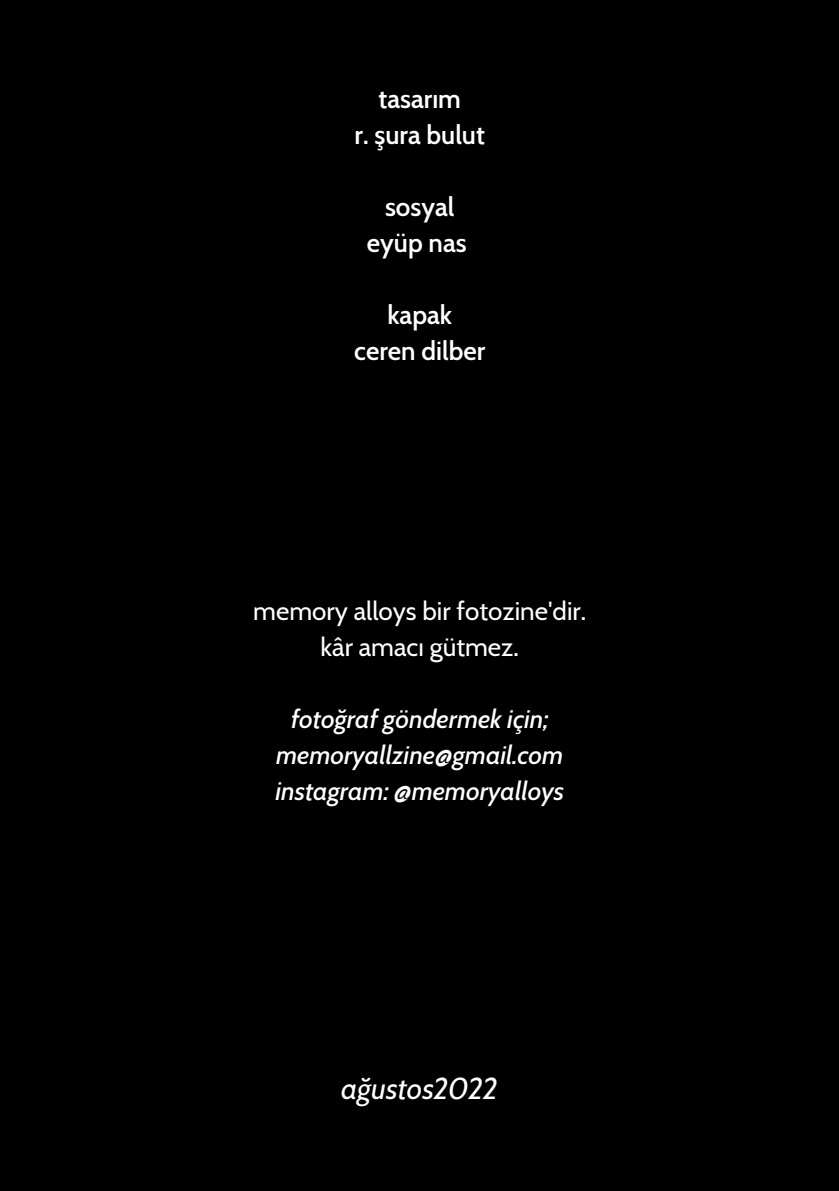
<style>
.page{position:relative;width:839px;height:1191px;background:#fff}
.page>*{position:absolute;margin:0;border:0;box-sizing:border-box;transform-origin:0 0}
.t1{font:italic 30px "Cabin";color:#fff}
.t2{font:italic 500 26px/36px "Cabin";color:#fff;text-align:center}
.t3{font:600 26px/36px "Cabin";color:#fff;text-align:center}
.t4{font:26px/36px "Cabin";color:#fff;text-align:center}
</style>
<div class="page">
<div style="left:0;top:0;width:838px;height:1191px;background:#000"></div>
<p class="t3" style="left:354px;top:81px;width:132px">tasarım<br>r. şura bulut</p>
<p class="t3" style="left:367px;top:189px;width:101px">sosyal eyüp nas</p>
<p class="t3" style="left:354px;top:297px;width:133px">kapak ceren dilber</p>
<p class="t4" style="left:253px;top:592px;width:334px">memory alloys bir fotozine'dir. kâr amacı gütmez.</p>
<p class="t2" style="left:275px;top:700px;width:290px">fotoğraf göndermek için; memoryallzine@gmail.com instagram: @memoryalloys</p>
<p class="t1" style="left:341px;top:1070px;width:158px">ağustos2022</p>
</div>
